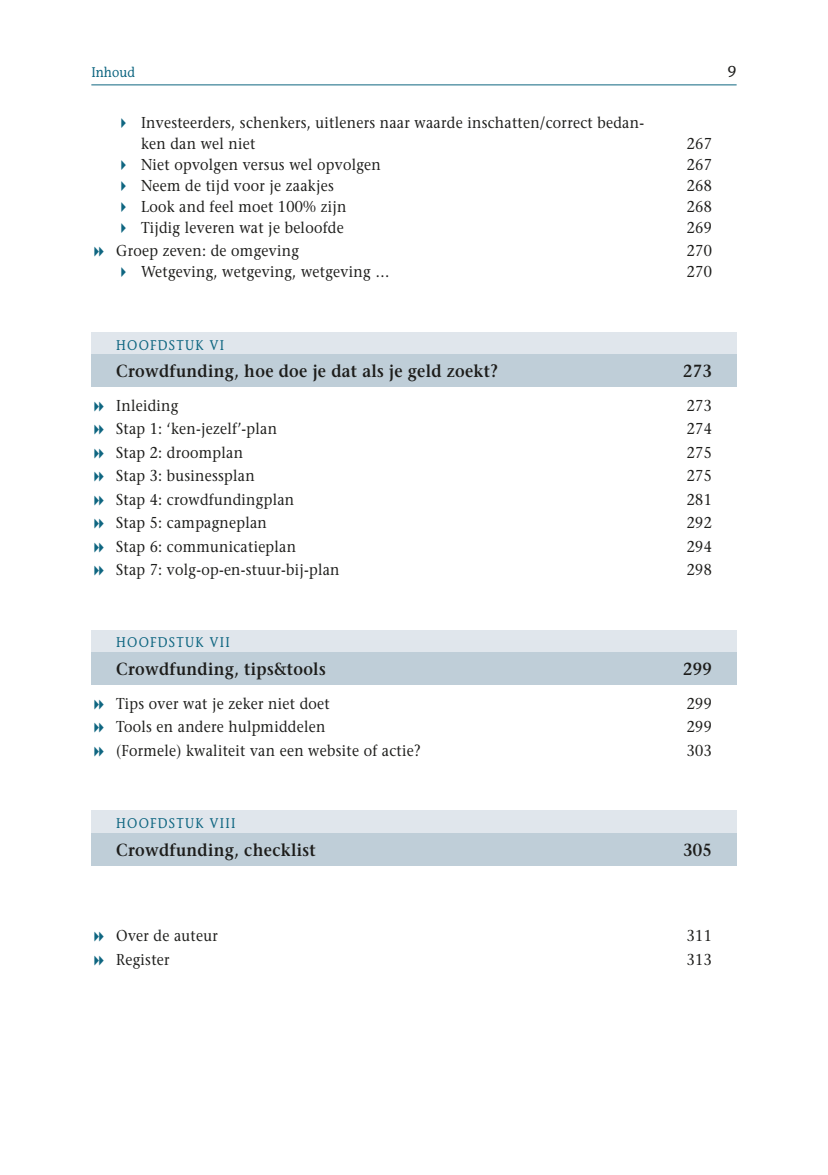
<style>
.page{position:relative;width:828px;height:1175px;background:#fff}
.page>*{position:absolute;margin:0;border:0;box-sizing:border-box;transform-origin:0 0}
.t1{font:600 17.5px "Stone Serif Std";letter-spacing:.02em;color:#1d1d1b;scale:.9 1}
.t2{font:500 15.75px/21px "Stone Serif Std";letter-spacing:.02em;color:#1d1d1b;scale:.9 1}
.t3{font:500 15.75px "Stone Informal Std";color:#1d1d1b}
.t4{font:500 14px "Stone Informal Std";letter-spacing:.1em;color:#0f6681;scale:.9 1}
</style>
<div class="page">
<hr style="left:91px;top:84px;width:645px;height:1px;background:#0f6681">
<div style="left:91px;top:332px;width:645px;height:24px;background:#e0e6ec"></div>
<div style="left:91px;top:354px;width:645px;height:33px;background:#bfced8"></div>
<div style="left:91px;top:630px;width:645px;height:24px;background:#e0e6ec"></div>
<div style="left:91px;top:652px;width:645px;height:33px;background:#bfced8"></div>
<div style="left:91px;top:810px;width:645px;height:24px;background:#e0e6ec"></div>
<div style="left:91px;top:833px;width:645px;height:32px;background:#bfced8"></div>
<p class="t4" style="left:91px;top:64px;width:50px">Inhoud</p>
<p class="t3" style="left:727px;top:62px;width:11px">9</p>
<p class="t2" style="left:141px;top:112px;width:560px">Investeerders, schenkers, uitleners naar waarde inschatten/correct bedan&shy;ken dan wel niet</p>
<p class="t2" style="left:686px;top:133px;width:29px">267</p>
<p class="t2" style="left:141px;top:154px;width:268px">Niet opvolgen versus wel opvolgen</p>
<p class="t2" style="left:686px;top:154px;width:29px">267</p>
<p class="t2" style="left:141px;top:175px;width:216px">Neem de tijd voor je zaakjes</p>
<p class="t2" style="left:686px;top:175px;width:29px">268</p>
<p class="t2" style="left:141px;top:196px;width:230px">Look and feel moet 100% zijn</p>
<p class="t2" style="left:686px;top:196px;width:29px">268</p>
<p class="t2" style="left:141px;top:217px;width:227px">Tijdig leveren wat je beloofde</p>
<p class="t2" style="left:686px;top:217px;width:29px">269</p>
<p class="t2" style="left:116px;top:240px;width:205px">Groep zeven: de omgeving</p>
<p class="t2" style="left:686px;top:240px;width:29px">270</p>
<p class="t2" style="left:141px;top:261px;width:277px">Wetgeving, wetgeving, wetgeving …</p>
<p class="t2" style="left:686px;top:261px;width:29px">270</p>
<p class="t4" style="left:116px;top:336px;width:122px">HOOFDSTUK VI</p>
<p class="t1" style="left:116px;top:361px;width:425px">Crowdfunding, hoe doe je dat als je geld zoekt?</p>
<p class="t1" style="left:683px;top:361px;width:33px">273</p>
<p class="t2" style="left:116px;top:395px;width:71px">Inleiding</p>
<p class="t2" style="left:686px;top:395px;width:29px">273</p>
<p class="t2" style="left:116px;top:418px;width:180px">Stap 1: ‘ken-jezelf’-plan</p>
<p class="t2" style="left:686px;top:418px;width:29px">274</p>
<p class="t2" style="left:116px;top:442px;width:142px">Stap 2: droomplan</p>
<p class="t2" style="left:686px;top:442px;width:29px">275</p>
<p class="t2" style="left:116px;top:465px;width:155px">Stap 3: businessplan</p>
<p class="t2" style="left:686px;top:465px;width:29px">275</p>
<p class="t2" style="left:116px;top:489px;width:199px">Stap 4: crowdfundingplan</p>
<p class="t2" style="left:686px;top:489px;width:29px">281</p>
<p class="t2" style="left:116px;top:512px;width:169px">Stap 5: campagneplan</p>
<p class="t2" style="left:686px;top:512px;width:29px">292</p>
<p class="t2" style="left:116px;top:536px;width:201px">Stap 6: communicatieplan</p>
<p class="t2" style="left:686px;top:536px;width:29px">294</p>
<p class="t2" style="left:116px;top:559px;width:250px">Stap 7: volg-op-en-stuur-bij-plan</p>
<p class="t2" style="left:686px;top:559px;width:29px">298</p>
<p class="t4" style="left:116px;top:634px;width:128px">HOOFDSTUK VII</p>
<p class="t1" style="left:116px;top:659px;width:234px">Crowdfunding, tips&amp;tools</p>
<p class="t1" style="left:683px;top:659px;width:33px">299</p>
<p class="t2" style="left:116px;top:693px;width:239px">Tips over wat je zeker niet doet</p>
<p class="t2" style="left:686px;top:693px;width:29px">299</p>
<p class="t2" style="left:116px;top:716px;width:234px">Tools en andere hulpmiddelen</p>
<p class="t2" style="left:686px;top:716px;width:29px">299</p>
<p class="t2" style="left:116px;top:740px;width:340px">(Formele) kwaliteit van een website of actie?</p>
<p class="t2" style="left:686px;top:740px;width:29px">303</p>
<p class="t4" style="left:116px;top:815px;width:134px">HOOFDSTUK VIII</p>
<p class="t1" style="left:116px;top:839px;width:223px">Crowdfunding, checklist</p>
<p class="t1" style="left:683px;top:839px;width:33px">305</p>
<p class="t2" style="left:116px;top:925px;width:114px">Over de auteur</p>
<p class="t2" style="left:686px;top:925px;width:29px">311</p>
<p class="t2" style="left:116px;top:949px;width:61px">Register</p>
<p class="t2" style="left:686px;top:949px;width:29px">313</p>
</div>
